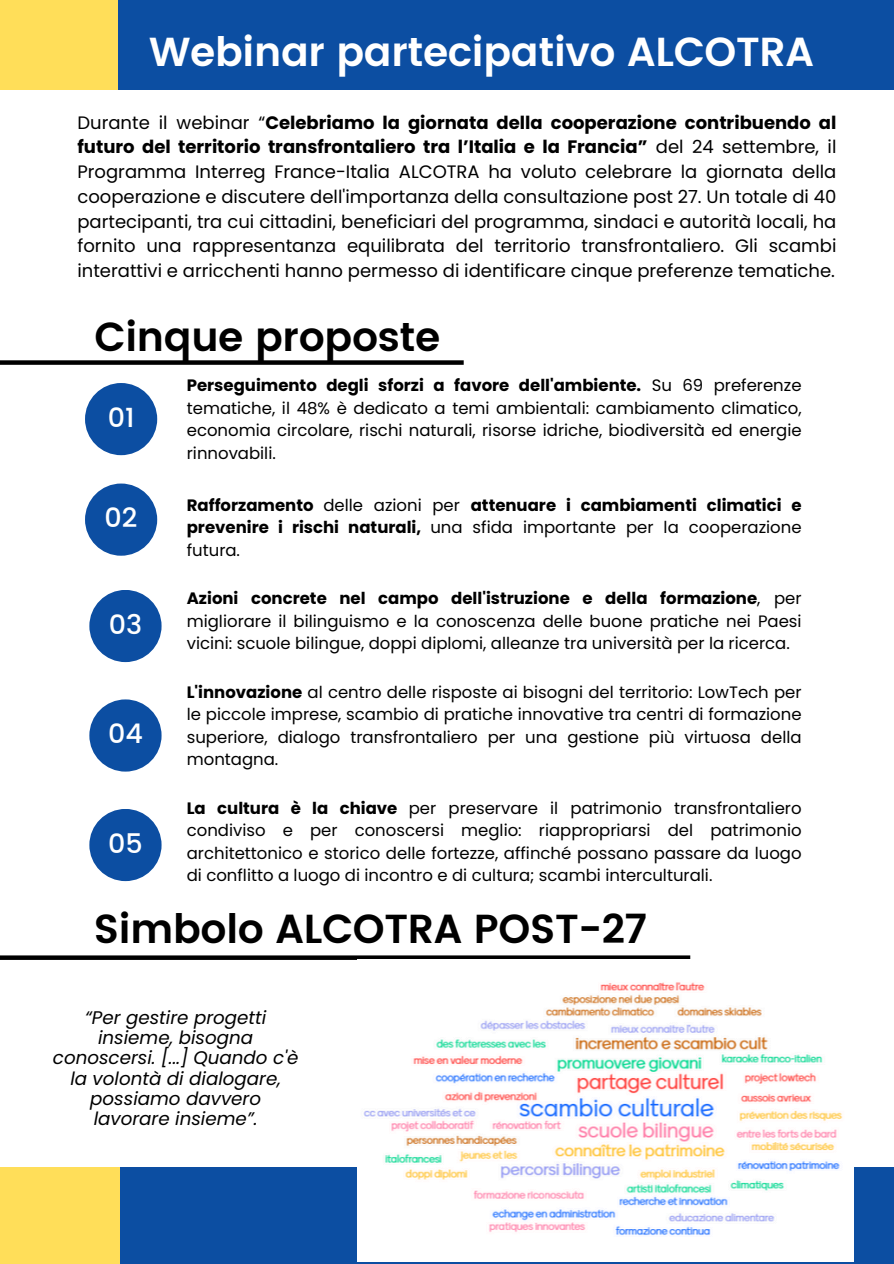
<style>
.page{position:relative;width:894px;height:1264px;background:#fff}
.page>*{position:absolute;margin:0;border:0;box-sizing:border-box;transform-origin:0 0}
.t1{font:600 40.5px "Poppins";letter-spacing:-.01em;color:#000}
.t2{font:600 40.5px "Poppins";letter-spacing:-.01em;color:#fff}
.t3{font:500 27px "Poppins";color:#fff}
.t4{font:italic 18.3px/20.2px "Poppins";color:#000;text-align:center}
.t5{font:18px/24.8px "Poppins";color:#000;text-align:justify}
.t6{font:16.5px/22.5px "Poppins";color:#000;text-align:justify}
.t7{font:700 16.5px/22.5px "Poppins";color:#000;text-align:justify}
.s1{font-weight:700}
.s2{font-weight:400}
</style>
<div class="page">
<div style="left:118px;top:0;width:775px;height:89px;background:#0c4ea2"></div>
<div style="left:0;top:0;width:118px;height:89px;background:#ffde59"></div>
<div style="left:0;top:360px;width:463px;height:5px;background:#000"></div>
<div style="left:89px;top:809px;width:72px;height:72px;background:#0c4ea2;border-radius:50%"></div>
<div style="left:89px;top:699px;width:72px;height:72px;background:#0c4ea2;border-radius:50%"></div>
<div style="left:85px;top:383px;width:72px;height:72px;background:#0c4ea2;border-radius:50%"></div>
<div style="left:119px;top:1167px;width:774px;height:96px;background:#0c4ea2"></div>
<div style="left:0;top:1167px;width:119px;height:96px;background:#ffde59"></div>
<div style="left:85px;top:483px;width:72px;height:72px;background:#0c4ea2;border-radius:50%"></div>
<div style="left:89px;top:590px;width:72px;height:72px;background:#0c4ea2;border-radius:50%"></div>
<svg style="left:0;top:955px;width:690px;height:4px;background:#1b1b1b"></svg>
<img style="left:357px;top:982px;width:495px;height:279px">
<p class="t2" style="left:149px;top:28px;width:666px">Webinar partecipativo ALCOTRA</p>
<p class="t5" style="left:77px;top:110px;width:760px">Durante il webinar “<span class="s1">Celebriamo la giornata della cooperazione contribuendo al futuro del territorio transfrontaliero tra l’Italia e la Francia”</span> del 24 settembre, il Programma Interreg France-Italia ALCOTRA ha voluto celebrare la giornata della cooperazione e discutere dell'importanza della consultazione post 27. Un totale di 40 partecipanti, tra cui cittadini, beneficiari del programma, sindaci e autorità locali, ha fornito una rappresentanza equilibrata del territorio transfrontaliero. Gli scambi interattivi e arricchenti hanno permesso di identificare cinque preferenze tematiche.</p>
<h1 class="t1" style="left:94px;top:313px;width:347px">Cinque proposte</h1>
<p class="t3" style="left:108px;top:402px;width:28px">01</p>
<p class="t3" style="left:105px;top:502px;width:34px">02</p>
<p class="t3" style="left:109px;top:608px;width:35px">03</p>
<h1 class="t3" style="left:108px;top:718px;width:36px">04</h1>
<p class="t3" style="left:108px;top:827px;width:36px">05</p>
<p class="t6" style="left:187px;top:374px;width:616px"><span class="s1">Perseguimento degli sforzi a favore dell'ambiente.</span> Su 69 preferenze tematiche, il 48% è dedicato a temi ambientali: cambiamento climatico, economia circolare, rischi naturali, risorse idriche, biodiversità ed energie rinnovabili.</p>
<p class="t7" style="left:187px;top:493px;width:616px">Rafforzamento <span class="s2">delle azioni per</span> attenuare i cambiamenti climatici e prevenire i rischi naturali, <span class="s2">una sfida importante per la cooperazione futura.</span></p>
<p class="t6" style="left:187px;top:587px;width:616px"><span class="s1">Azioni concrete nel campo dell'istruzione e della formazione</span>, per migliorare il bilinguismo e la conoscenza delle buone pratiche nei Paesi vicini: scuole bilingue, doppi diplomi, alleanze tra università per la ricerca.</p>
<h1 class="t6" style="left:187px;top:680px;width:616px"><span class="s1">L'innovazione</span> al centro delle risposte ai bisogni del territorio: LowTech per le piccole imprese, scambio di pratiche innovative tra centri di formazione superiore, dialogo transfrontaliero per una gestione più virtuosa della montagna.</h1>
<p class="t6" style="left:187px;top:796px;width:616px"><span class="s1">La cultura è la chiave</span> per preservare il patrimonio transfrontaliero condiviso e per conoscersi meglio: riappropriarsi del patrimonio architettonico e storico delle fortezze, affinché possano passare da luogo di conflitto a luogo di incontro e di cultura; scambi interculturali.</p>
<p class="t1" style="left:94px;top:905px;width:554px">Simbolo ALCOTRA POST-27</p>
<p class="t4" style="left:53px;top:1007px;width:247px">“Per gestire progetti insieme, bisogna conoscersi. [...] Quando c'è la volontà di dialogare, possiamo davvero lavorare insieme”.</p>
</div>
